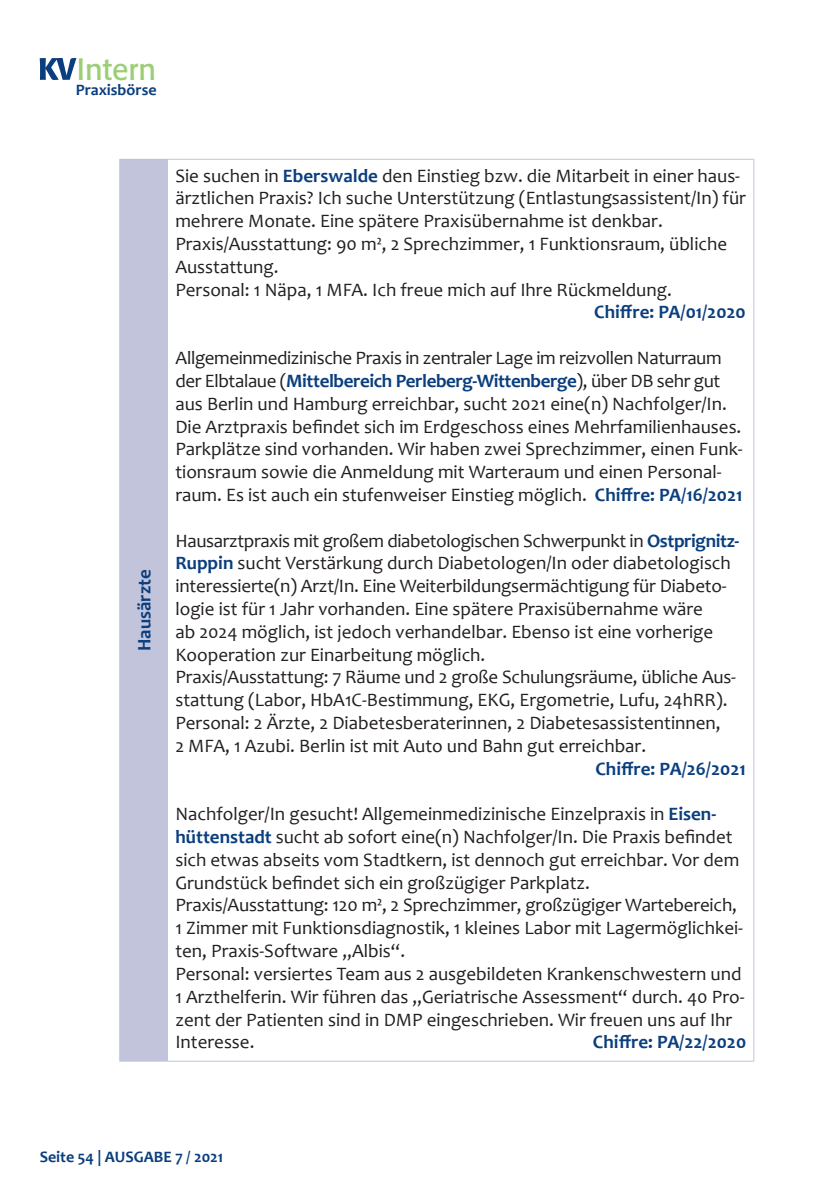
<style>
.page{position:relative;width:840px;height:1191px;background:#fff}
.page>*{position:absolute;margin:0;border:0;box-sizing:border-box;transform-origin:0 0}
.t1{font:30.8px "Formata";color:#9cce77}
.t2{font:19px/22.8px "Candara";color:#231f20}
.t3{font:700 19px "Candara";color:#0a3e7e}
.t4{font:700 16px "Candara";color:#0a3e7e}
.s1{font-weight:700;color:#0a3e7e}
</style>
<div class="page">
<svg style="left:40px;top:58px;width:36px;height:22px"></svg>
<div style="left:120px;top:159px;width:47px;height:902px;background:#c1c4db"></div>
<hr style="left:119px;top:159px;width:48px;height:1px;background:#c1c4db">
<hr style="left:119px;top:160px;width:1px;height:900px;background:#c1c4db">
<hr style="left:119px;top:1060px;width:48px;height:1px;background:#c1c4db">
<hr style="left:167px;top:159px;width:587px;height:1px;background:#c1c4db">
<hr style="left:167px;top:160px;width:1px;height:900px;background:#c1c4db">
<hr style="left:753px;top:160px;width:1px;height:900px;background:#c1c4db">
<hr style="left:167px;top:1060px;width:587px;height:1px;background:#c1c4db">
<h1 class="t1" style="left:77px;top:50px;width:81px">Intern</h1>
<p class="t4" style="left:76px;top:80px;width:82px">Praxisbörse</p>
<p class="t3" style="left:132px;top:651px;width:83px;rotate:-90deg">Hausärzte</p>
<p class="t2" style="left:175px;top:164px;width:571px">Sie suchen in <span class="s1">Eberswalde</span> den Einstieg bzw. die Mitarbeit in einer haus&shy;ärztlichen Praxis? Ich suche Unterstützung (Entlastungsassistent/In) für mehrere Monate. Eine spätere Praxisübernahme ist denkbar.<br>Praxis/Ausstattung: 90 m², 2 Sprechzimmer, 1 Funktionsraum, übliche Ausstattung.<br>Personal: 1 Näpa, 1 MFA. Ich freue mich auf Ihre Rückmeldung.</p>
<p class="t3" style="left:594px;top:300px;width:153px">Chiffre: PA/01/2020</p>
<p class="t2" style="left:175px;top:346px;width:568px">Allgemeinmedizinische Praxis in zentraler Lage im reizvollen Naturraum der Elbtalaue (<span class="s1">Mittelbereich Perleberg-Wittenberge</span>), über DB sehr gut aus Berlin und Hamburg erreichbar, sucht 2021 eine(n) Nachfolger/In.<br>Die Arztpraxis befindet sich im Erdgeschoss eines Mehrfamilienhauses.<br>Parkplätze sind vorhanden. Wir haben zwei Sprechzimmer, einen Funk&shy;tionsraum sowie die Anmeldung mit Warteraum und einen Personal&shy;raum. Es ist auch ein stufenweiser Einstieg möglich. <span class="s1">Chiffre: PA/16/2021</span></p>
<p class="t2" style="left:175px;top:529px;width:565px">Hausarztpraxis mit großem diabetologischen Schwerpunkt in <span class="s1">Ostprignitz-Ruppin</span> sucht Verstärkung durch Diabetologen/In oder diabetologisch interessierte(n) Arzt/In. Eine Weiterbildungsermächtigung für Diabeto&shy;logie ist für 1 Jahr vorhanden. Eine spätere Praxisübernahme wäre<br>ab 2024 möglich, ist jedoch verhandelbar. Ebenso ist eine vorherige Kooperation zur Einarbeitung möglich.<br>Praxis/Ausstattung: 7 Räume und 2 große Schulungsräume, übliche Aus&shy;stattung (Labor, HbA1C-Bestimmung, EKG, Ergometrie, Lufu, 24hRR).<br>Personal: 2 Ärzte, 2 Diabetesberaterinnen, 2 Diabetesassistentinnen,<br>2 MFA, 1 Azubi. Berlin ist mit Auto und Bahn gut erreichbar.</p>
<p class="t3" style="left:595px;top:756px;width:152px">Chiffre: PA/26/2021</p>
<p class="t2" style="left:175px;top:802px;width:570px">Nachfolger/In gesucht! Allgemeinmedizinische Einzelpraxis in <span class="s1">Eisen&shy;hüttenstadt</span> sucht ab sofort eine(n) Nachfolger/In. Die Praxis befindet sich etwas abseits vom Stadtkern, ist dennoch gut erreichbar. Vor dem Grundstück befindet sich ein großzügiger Parkplatz.<br>Praxis/Ausstattung: 120 m², 2 Sprechzimmer, großzügiger Wartebereich, 1 Zimmer mit Funktionsdiagnostik, 1 kleines Labor mit Lagermöglichkei&shy;ten, Praxis-Software „Albis“.<br>Personal: versiertes Team aus 2 ausgebildeten Krankenschwestern und 1 Arzthelferin. Wir führen das „Geriatrische Assessment“ durch. 40 Pro&shy;zent der Patienten sind in DMP eingeschrieben. Wir freuen uns auf Ihr Interesse.</p>
<p class="t3" style="left:592px;top:1030px;width:155px">Chiffre: PA/22/2020</p>
<p class="t4" style="left:40px;top:1147px;width:185px">Seite 54 | AUSGABE 7 / 2021</p>
</div>
